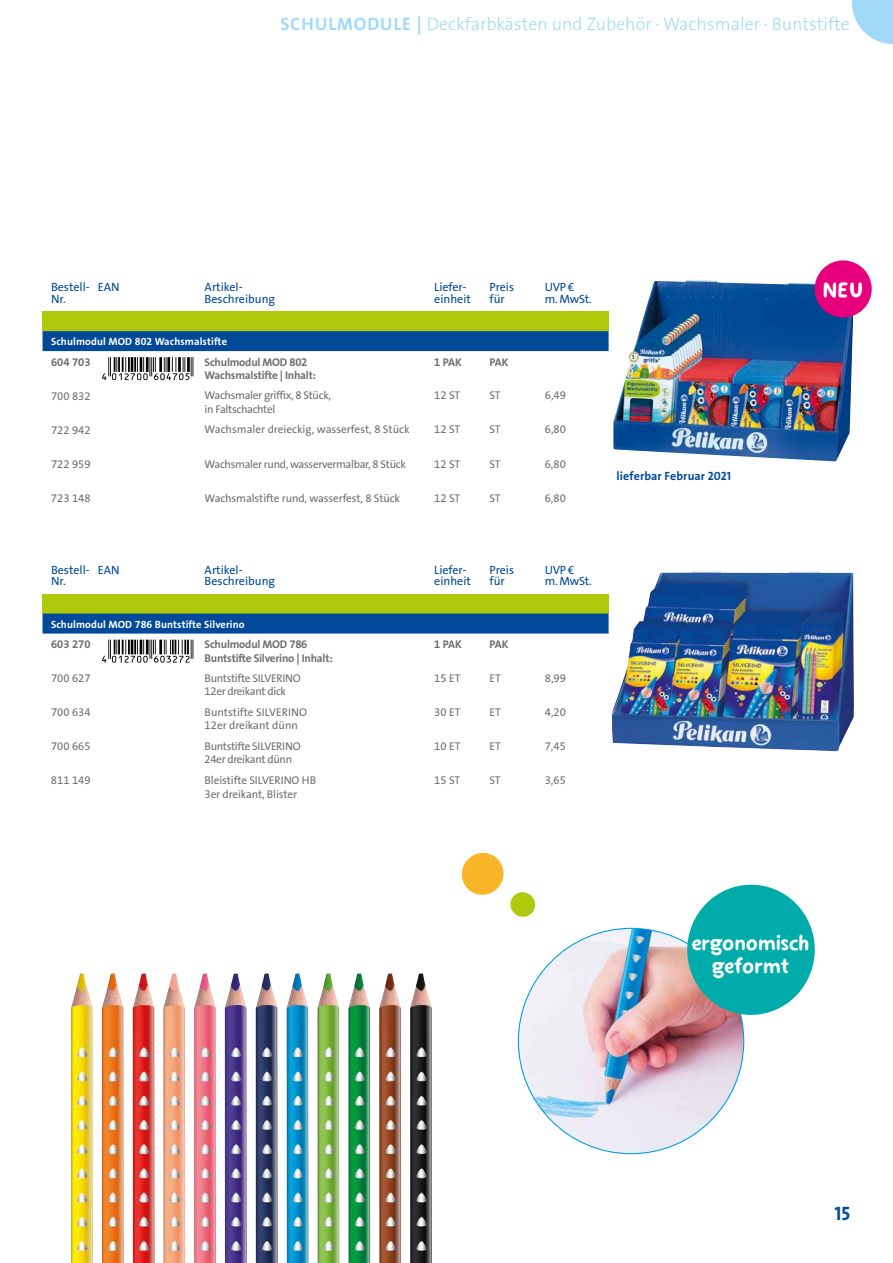
<style>
.page{position:relative;width:893px;height:1263px;background:#fff}
.page>*{position:absolute;margin:0;border:0;box-sizing:border-box;transform-origin:0 0}
.t1{font:19.65px "Pelikan The Handwriting";color:#fff}
.t2{font:700 19.5px "Pelikan The Sans";color:#004a99}
.t3{font:18.9px/23px "Pelikan The Handwriting";color:#fff;text-align:center}
.t4{font:300 18px "Pelikan The Sans";color:#a1daf8}
.t5{font:12px/11.4px "Pelikan The Sans Tab";color:#004a99}
.t6{font:700 12px "Pelikan The Sans";letter-spacing:.01em;color:#004a99}
.t7{font:11.25px/13.5px "Pelikan The Sans Tab";letter-spacing:-.01em;color:#706f6f}
.t8{font:11.25px/13.5px "Pelikan The Sans Tab";letter-spacing:-.03em;color:#706f6f}
.t9{font:700 11.25px/13.5px "Pelikan The Sans Tab";letter-spacing:-.02em;color:#706f6f}
.t10{font:700 10.5px "Pelikan The Sans Tab";letter-spacing:.01em;color:#fff}
.s1{font-weight:700}
</style>
<div class="page">
<img style="left:611px;top:570px;width:243px;height:181px">
<svg style="left:852px;top:0;width:41px;height:44px"></svg>
<svg style="left:43px;top:351px;width:566px;height:30px"></svg>
<div style="left:43px;top:311px;width:566px;height:20px;background:#afca0b"></div>
<div style="left:43px;top:331px;width:566px;height:20px;background:#004a99"></div>
<svg style="left:43px;top:633px;width:566px;height:26px"></svg>
<div style="left:43px;top:594px;width:566px;height:20px;background:#afca0b"></div>
<div style="left:43px;top:614px;width:566px;height:19px;background:#004a99"></div>
<img style="left:613px;top:280px;width:241px;height:181px">
<svg style="left:102px;top:640px;width:91px;height:23px"></svg>
<div style="left:815px;top:260px;width:57px;height:57px;background:#e6007d;border-radius:50%"></div>
<img style="left:71px;top:973px;width:361px;height:290px">
<img style="left:518px;top:928px;width:226px;height:226px;border-radius:113px">
<svg style="left:680px;top:884px;width:135px;height:138px"></svg>
<svg style="left:461px;top:852px;width:75px;height:65px"></svg>
<svg style="left:102px;top:357px;width:91px;height:23px"></svg>
<h3 class="t4" style="left:280px;top:15px;width:571px"><span class="s1">SCHULMODULE |</span> Deckfarbkästen und Zubehör · Wachsmaler · Buntstifte</h3>
<p class="t5" style="left:51px;top:282px;width:40px">Bestell-<br>Nr.</p>
<p class="t5" style="left:98px;top:282px;width:23px">EAN</p>
<p class="t5" style="left:205px;top:282px;width:72px">Artikel-<br>Beschreibung</p>
<p class="t5" style="left:434px;top:282px;width:38px">Liefer&shy;einheit</p>
<p class="t5" style="left:490px;top:282px;width:26px">Preis für</p>
<p class="t5" style="left:545px;top:282px;width:49px">UVP €<br>m. MwSt.</p>
<p class="t10" style="left:51px;top:336px;width:178px">Schulmodul MOD 802 Wachsmalstifte</p>
<p class="t9" style="left:51px;top:356px;width:41px">604 703</p>
<p class="t9" style="left:205px;top:355px;width:113px">Schulmodul MOD 802<br>Wachsmalstifte | Inhalt:</p>
<p class="t9" style="left:434px;top:355px;width:29px">1 PAK</p>
<p class="t9" style="left:490px;top:355px;width:20px">PAK</p>
<p class="t7" style="left:51px;top:390px;width:41px">700 832</p>
<p class="t8" style="left:205px;top:389px;width:128px">Wachsmaler griffix, 8 Stück, in Faltschachtel</p>
<p class="t7" style="left:434px;top:389px;width:28px">12 ST</p>
<p class="t7" style="left:490px;top:389px;width:13px">ST</p>
<p class="t7" style="left:545px;top:389px;width:23px">6,49</p>
<p class="t7" style="left:51px;top:424px;width:41px">722 942</p>
<p class="t7" style="left:205px;top:423px;width:207px">Wachsmaler dreieckig, wasserfest, 8 Stück</p>
<p class="t7" style="left:434px;top:423px;width:28px">12 ST</p>
<p class="t7" style="left:489px;top:423px;width:13px">ST</p>
<p class="t7" style="left:545px;top:423px;width:23px">6,80</p>
<p class="t7" style="left:51px;top:458px;width:41px">722 959</p>
<p class="t8" style="left:205px;top:457px;width:203px">Wachsmaler rund, wasservermalbar, 8 Stück</p>
<p class="t7" style="left:434px;top:457px;width:28px">12 ST</p>
<p class="t7" style="left:489px;top:457px;width:13px">ST</p>
<p class="t7" style="left:545px;top:457px;width:23px">6,80</p>
<p class="t7" style="left:51px;top:492px;width:41px">723 148</p>
<p class="t7" style="left:205px;top:491px;width:197px">Wachsmalstifte rund, wasserfest, 8 Stück</p>
<p class="t7" style="left:434px;top:491px;width:28px">12 ST</p>
<p class="t7" style="left:489px;top:491px;width:13px">ST</p>
<p class="t7" style="left:545px;top:491px;width:23px">6,80</p>
<p class="t5" style="left:51px;top:565px;width:40px">Bestell-<br>Nr.</p>
<p class="t5" style="left:98px;top:565px;width:23px">EAN</p>
<p class="t5" style="left:205px;top:565px;width:72px">Artikel-<br>Beschreibung</p>
<p class="t5" style="left:434px;top:565px;width:38px">Liefer&shy;einheit</p>
<p class="t5" style="left:490px;top:565px;width:26px">Preis für</p>
<p class="t5" style="left:545px;top:565px;width:49px">UVP €<br>m. MwSt.</p>
<p class="t10" style="left:51px;top:619px;width:195px">Schulmodul MOD 786 Buntstifte Silverino</p>
<p class="t9" style="left:51px;top:638px;width:41px">603 270</p>
<p class="t9" style="left:205px;top:638px;width:130px">Schulmodul MOD 786<br>Buntstifte Silverino | Inhalt:</p>
<p class="t9" style="left:434px;top:638px;width:29px">1 PAK</p>
<p class="t9" style="left:490px;top:638px;width:20px">PAK</p>
<p class="t7" style="left:51px;top:672px;width:41px">700 627</p>
<p class="t8" style="left:205px;top:672px;width:98px">Buntstifte SILVERINO<br>12er dreikant dick</p>
<p class="t7" style="left:434px;top:672px;width:28px">15 ET</p>
<p class="t7" style="left:490px;top:672px;width:13px">ET</p>
<p class="t7" style="left:545px;top:672px;width:23px">8,99</p>
<p class="t7" style="left:51px;top:706px;width:41px">700 634</p>
<p class="t7" style="left:205px;top:706px;width:104px">Buntstifte SILVERINO<br>12er dreikant dünn</p>
<p class="t7" style="left:434px;top:706px;width:28px">30 ET</p>
<p class="t7" style="left:489px;top:706px;width:13px">ET</p>
<p class="t7" style="left:545px;top:706px;width:23px">4,20</p>
<p class="t7" style="left:51px;top:740px;width:41px">700 665</p>
<p class="t8" style="left:205px;top:740px;width:98px">Buntstifte SILVERINO<br>24er dreikant dünn</p>
<p class="t7" style="left:434px;top:740px;width:28px">10 ET</p>
<p class="t7" style="left:489px;top:740px;width:13px">ET</p>
<p class="t7" style="left:545px;top:740px;width:23px">7,45</p>
<p class="t7" style="left:51px;top:774px;width:41px">811 149</p>
<p class="t7" style="left:205px;top:774px;width:113px">Bleistifte SILVERINO HB<br>3er dreikant, Blister</p>
<p class="t7" style="left:434px;top:774px;width:28px">15 ST</p>
<p class="t7" style="left:489px;top:774px;width:13px">ST</p>
<p class="t7" style="left:545px;top:774px;width:23px">3,65</p>
<p class="t6" style="left:617px;top:469px;width:116px">lieferbar Februar 2021</p>
<h1 class="t1" style="left:823px;top:278px;width:42px">NEU</h1>
<h3 class="t3" style="left:692px;top:932px;width:119px">ergonomisch geformt</h3>
<h2 class="t2" style="left:834px;top:1203px;width:17px">15</h2>
</div>
